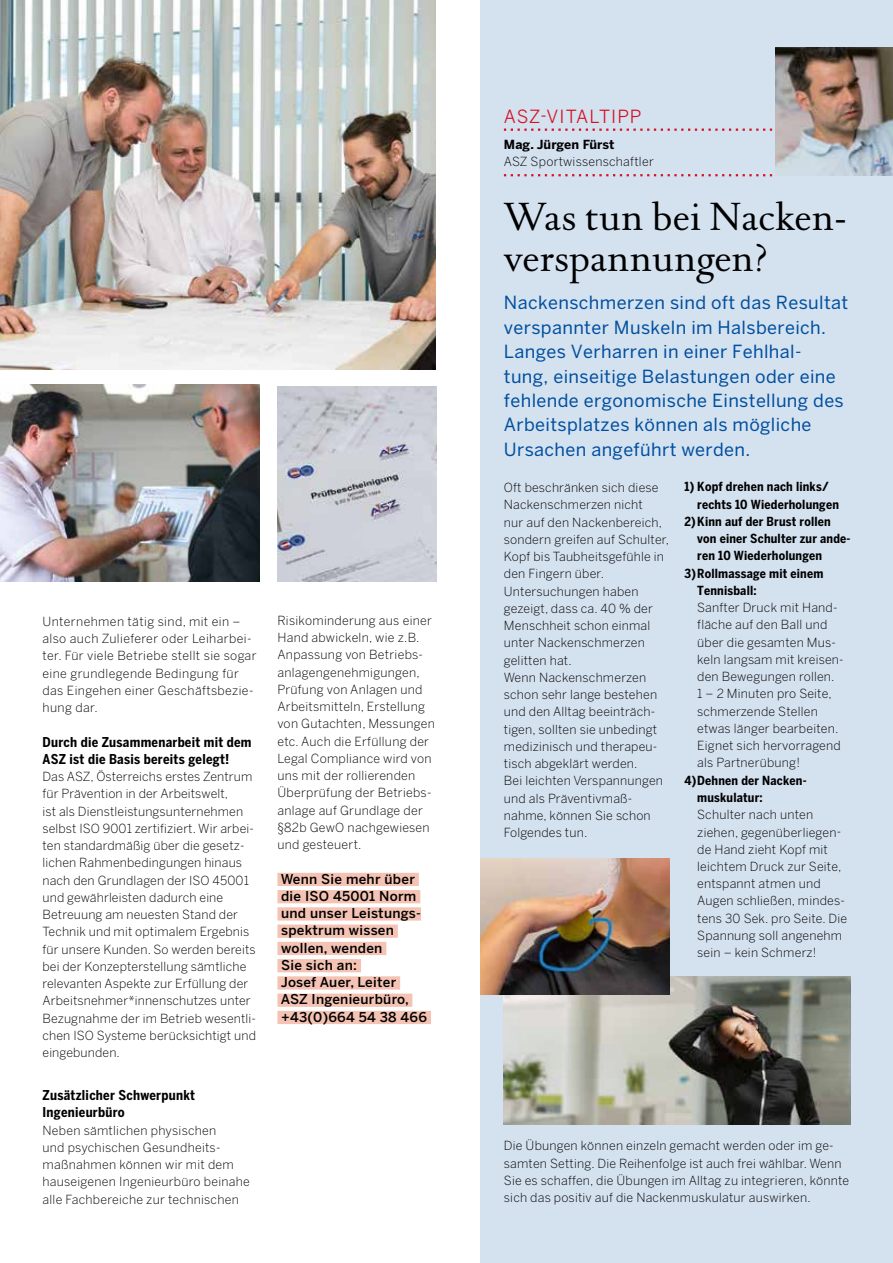
<style>
.page{position:relative;width:893px;height:1263px;background:#fff}
.page>*{position:absolute;margin:0;border:0;box-sizing:border-box;transform-origin:0 0}
.t1{font:41.1px/41.1px "DTL Romulus ST";letter-spacing:.01em;color:#000}
.t2{font:18px/24.5px "Benton Sans";letter-spacing:.02em;color:#004f9f}
.t3{font:18px "Benton Sans";letter-spacing:.06em;color:#d51224}
.t4{font:500 13.5px/17.2px "Benton Sans";letter-spacing:.02em;color:#000}
.t5{font:700 condensed 13.5px/17.2px "Benton Sans";letter-spacing:.02em;color:#000}
.t6{font:300 12.45px/17.2px "Benton Sans";letter-spacing:.015em;color:#000}
.t7{font:700 condensed 12.45px/17.2px "Benton Sans";letter-spacing:.015em;color:#000}
.t8{font:700 12.45px "Benton Sans";letter-spacing:.01em;color:#000}
</style>
<div class="page">
<div style="left:480px;top:0;width:413px;height:1263px;background:#d4e1ef"></div>
<svg style="left:504px;top:129px;width:268px;height:2px"></svg>
<svg style="left:504px;top:174px;width:268px;height:2px"></svg>
<img style="left:776px;top:48px;width:117px;height:127px">
<img style="left:504px;top:977px;width:346px;height:147px">
<img style="left:480px;top:859px;width:190px;height:136px">
<div style="left:277px;top:873px;width:142px;height:13px;background:#f4c3b4"></div>
<div style="left:277px;top:890px;width:143px;height:13px;background:#f4c3b4"></div>
<div style="left:277px;top:907px;width:144px;height:13px;background:#f4c3b4"></div>
<div style="left:277px;top:924px;width:121px;height:14px;background:#f4c3b4"></div>
<div style="left:277px;top:942px;width:109px;height:13px;background:#f4c3b4"></div>
<div style="left:277px;top:959px;width:84px;height:13px;background:#f4c3b4"></div>
<div style="left:277px;top:976px;width:123px;height:13px;background:#f4c3b4"></div>
<div style="left:277px;top:993px;width:135px;height:14px;background:#f4c3b4"></div>
<div style="left:277px;top:1011px;width:154px;height:13px;background:#f4c3b4"></div>
<img style="left:277px;top:386px;width:160px;height:195px">
<img style="left:0;top:385px;width:259px;height:196px">
<img style="left:0;top:0;width:436px;height:370px">
<p class="t6" style="left:43px;top:613px;width:215px">Unternehmen tätig sind, mit ein – also auch Zulieferer oder Leiharbei&shy;ter. Für viele Betriebe stellt sie sogar eine grundlegende Bedingung für das Eingehen einer Geschäftsbezie&shy;hung dar.</p>
<p class="t5" style="left:43px;top:733px;width:210px">Durch die Zusammenarbeit mit dem<br>ASZ ist die Basis bereits gelegt!</p>
<p class="t6" style="left:43px;top:768px;width:215px">Das ASZ, Österreichs erstes Zentrum für Prävention in der Arbeitswelt,<br>ist als Dienstleistungsunternehmen selbst ISO 9001 zertifiziert. Wir arbei&shy;ten standardmäßig über die gesetz&shy;lichen Rahmenbedingungen hinaus nach den Grundlagen der ISO 45001 und gewährleisten dadurch eine Betreuung am neuesten Stand der Technik und mit optimalem Ergebnis für unsere Kunden. So werden bereits bei der Konzepterstellung sämtliche relevanten Aspekte zur Erfüllung der Arbeitsnehmer*innenschutzes unter Bezugnahme der im Betrieb wesentli&shy;chen ISO Systeme berücksichtigt und eingebunden.</p>
<p class="t5" style="left:43px;top:1086px;width:154px">Zusätzlicher Schwerpunkt<br>Ingenieurbüro</p>
<p class="t6" style="left:43px;top:1121px;width:209px">Neben sämtlichen physischen<br>und psychischen Gesundheits&shy;maßnahmen können wir mit dem hauseigenen Ingenieurbüro beinahe alle Fachbereiche zur technischen</p>
<p class="t6" style="left:277px;top:612px;width:159px">Risikominderung aus einer<br>Hand abwickeln, wie z.B.<br>Anpassung von Betriebs&shy;anlagengenehmigungen,<br>Prüfung von Anlagen und<br>Arbeitsmitteln, Erstellung von Gutachten, Messungen etc. Auch die Erfüllung der<br>Legal Compliance wird von uns mit der rollierenden<br>Überprüfung der Betriebs&shy;anlage auf Grundlage der §82b GewO nachgewiesen und gesteuert.</p>
<p class="t4" style="left:281px;top:870px;width:148px">Wenn Sie mehr über die ISO 45001 Norm und unser Leistungs&shy;spektrum wissen wollen, wenden<br>Sie sich an:<br>Josef Auer, Leiter<br>ASZ Ingenieurbüro, +43(0)664 54 38 466</p>
<h2 class="t3" style="left:504px;top:106px;width:139px">ASZ-VITALTIPP</h2>
<p class="t8" style="left:504px;top:137px;width:112px">Mag. Jürgen Fürst</p>
<p class="t6" style="left:504px;top:153px;width:151px">ASZ Sportwissenschaftler</p>
<h1 class="t1" style="left:504px;top:197px;width:345px">Was tun bei Nacken&shy;verspannungen?</h1>
<p class="t2" style="left:504px;top:290px;width:346px">Nackenschmerzen sind oft das Resultat verspannter Muskeln im Halsbereich.<br>Langes Verharren in einer Fehlhal&shy;tung, einseitige Belastungen oder eine fehlende ergonomische Einstellung des Arbeitsplatzes können als mögliche Ursachen angeführt werden.</p>
<p class="t6" style="left:504px;top:479px;width:167px">Oft beschränken sich diese<br>Nackenschmerzen nicht<br>nur auf den Nackenbereich, sondern greifen auf Schulter,<br>Kopf bis Taubheitsgefühle in den Fingern über.<br>Untersuchungen haben gezeigt, dass ca. 40 % der<br>Menschheit schon einmal unter Nackenschmerzen gelitten hat.<br>Wenn Nackenschmerzen schon sehr lange bestehen und den Alltag beeinträch&shy;tigen, sollten sie unbedingt medizinisch und therapeu&shy;tisch abgeklärt werden.<br>Bei leichten Verspannungen und als Präventivmaß&shy;nahme, können Sie schon<br>Folgendes tun.</p>
<p class="t7" style="left:684px;top:478px;width:146px">1) Kopf drehen nach links/</p>
<p class="t7" style="left:697px;top:495px;width:143px">rechts 10 Wiederholungen</p>
<p class="t7" style="left:684px;top:513px;width:148px">2)Kinn auf der Brust rollen</p>
<p class="t7" style="left:697px;top:530px;width:155px">von einer Schulter zur ande-</p>
<p class="t7" style="left:697px;top:547px;width:126px">ren 10 Wiederholungen</p>
<p class="t7" style="left:684px;top:564px;width:140px">3)Rollmassage mit einem</p>
<p class="t7" style="left:697px;top:582px;width:61px">Tennisball:</p>
<p class="t6" style="left:697px;top:599px;width:148px">Sanfter Druck mit Hand&shy;fläche auf den Ball und über die gesamten Mus&shy;keln langsam mit kreisen&shy;den Bewegungen rollen.<br>1 – 2 Minuten pro Seite, schmerzende Stellen etwas länger bearbeiten.<br>Eignet sich hervorragend als Partnerübung!</p>
<p class="t7" style="left:697px;top:771px;width:110px;text-indent:-13px">4)Dehnen der Nacken&shy;muskulatur:</p>
<p class="t6" style="left:697px;top:806px;width:151px">Schulter nach unten ziehen, gegenüberliegen&shy;de Hand zieht Kopf mit leichtem Druck zur Seite, entspannt atmen und<br>Augen schließen, mindes&shy;tens 30 Sek. pro Seite. Die<br>Spannung soll angenehm sein – kein Schmerz!</p>
<p class="t6" style="left:504px;top:1137px;width:347px">Die Übungen können einzeln gemacht werden oder im ge&shy;samten Setting. Die Reihenfolge ist auch frei wählbar. Wenn Sie es schaffen, die Übungen im Alltag zu integrieren, könnte sich das positiv auf die Nackenmuskulatur auswirken.</p>
</div>
